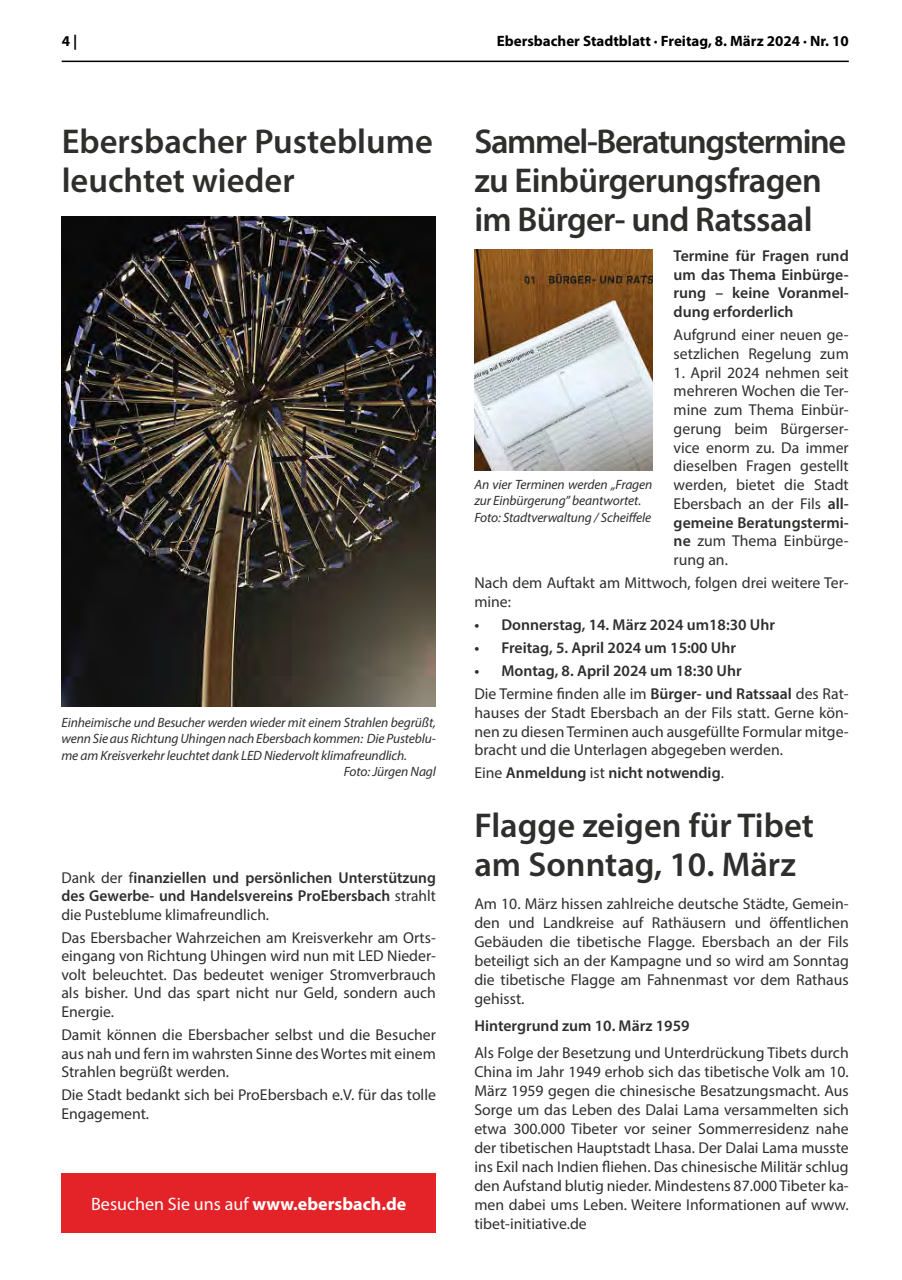
<style>
.page{position:relative;width:902px;height:1280px;background:#fff}
.page>*{position:absolute;margin:0;border:0;box-sizing:border-box;transform-origin:0 0}
.t1{font:600 34.5px/39px "Myriad Pro";letter-spacing:-.01em;color:#2e2e2d}
.t2{font:18px "Myriad Pro";color:#fff}
.t3{font:15.75px/18.8px "Myriad Pro";color:#2e2e2d;text-align:justify}
.t4{font:600 15.75px/18.8px "Myriad Pro";color:#2e2e2d;text-align:justify}
.t5{font:700 15px "Myriad Pro";color:#000}
.t6{font:italic 13.5px/16.5px "Myriad Pro";letter-spacing:-.01em;color:#2e2e2d}
.s1{font-weight:400}
.s2{font-weight:700}
.s3{font-weight:600}
</style>
<div class="page">
<hr style="left:62px;top:61px;width:786px;height:1px;background:#000">
<img style="left:62px;top:216px;width:374px;height:491px">
<img style="left:474px;top:249px;width:178px;height:221px">
<div style="left:62px;top:1174px;width:374px;height:59px;background:#e42329"></div>
<p class="t5" style="left:62px;top:31px;width:17px">4 |</p>
<p class="t5" style="left:496px;top:31px;width:353px">Ebersbacher Stadtblatt · Freitag, 8. März 2024 · Nr. 10</p>
<h1 class="t1" style="left:62px;top:121px;width:372px">Ebersbacher Pusteblume leuchtet wieder</h1>
<p class="t6" style="left:62px;top:714px;width:376px">Einheimische und Besucher werden wieder mit einem Strahlen begrüßt,</p>
<p class="t6" style="left:62px;top:730px;width:376px">wenn Sie aus Richtung Uhingen nach Ebersbach kommen: Die Pusteblu-</p>
<p class="t6" style="left:62px;top:747px;width:347px">me am Kreisverkehr leuchtet dank LED Niedervolt klimafreundlich.</p>
<p class="t6" style="left:344px;top:763px;width:94px">Foto: Jürgen Nagl</p>
<p class="t4" style="left:61px;top:868px;width:376px"><span class="s1">Dank der f</span>inanziellen und persönlichen Unterstützung des Gewerbe- und Handelsverein<span class="s2">s</span> ProEbersbach <span class="s1">strahlt die Pusteblume klimafreundlich.</span></p>
<p class="t3" style="left:61px;top:928px;width:376px">Das Ebersbacher Wahrzeichen am Kreisverkehr am Orts&shy;eingang von Richtung Uhingen wird nun mit LED Nieder&shy;volt beleuchtet. Das bedeutet weniger Stromverbrauch als bisher. Und das spart nicht nur Geld, sondern auch Energie.</p>
<p class="t3" style="left:61px;top:1025px;width:376px">Damit können die Ebersbacher selbst und die Besucher aus nah und fern im wahrsten Sinne des Wortes mit einem Strahlen begrüßt werden.</p>
<p class="t3" style="left:61px;top:1085px;width:376px">Die Stadt bedankt sich bei ProEbersbach e.V. für das tolle<br>Engagement.</p>
<p class="t2" style="left:91px;top:1193px;width:317px">Besuchen Sie uns auf <span class="s2">www.ebersbach.de</span></p>
<h1 class="t1" style="left:474px;top:121px;width:373px">Sammel-Beratungstermine zu Einbürgerungsfragen im Bürger- und Ratssaal</h1>
<p class="t4" style="left:673px;top:246px;width:177px">Termine für Fragen rund um das Thema Einbürge&shy;rung – keine Voranmel&shy;dung erforderlich</p>
<p class="t3" style="left:673px;top:325px;width:177px">Aufgrund einer neuen ge&shy;setzlichen Regelung zum</p>
<p class="t3" style="left:673px;top:363px;width:177px">1. April 2024 nehmen seit mehreren Wochen die Ter&shy;mine zum Thema Einbür&shy;gerung beim Bürgerser&shy;vice enorm zu. Da immer dieselben Fragen gestellt werden, bietet die Stadt Ebersbach an der Fils <span class="s3">all&shy;gemeine Beratungstermi&shy;ne</span> zum Thema Einbürge&shy;rung an.</p>
<p class="t3" style="left:474px;top:573px;width:376px">Nach dem Auftakt am Mittwoch, folgen drei weitere Ter&shy;mine:</p>
<p class="t4" style="left:474px;top:615px;width:302px">• Donnerstag, 14. März 2024 um18:30 Uhr</p>
<p class="t4" style="left:474px;top:638px;width:263px">• Freitag, 5. April 2024 um 15:00 Uhr</p>
<p class="t4" style="left:474px;top:659px;width:376px;line-height:23px">• Montag, 8. April 2024 um 18:30 Uhr<br><span class="s1">Die Termine finden alle im</span> Bürger- und Ratssaal <span class="s1">des Rat-</span></p>
<p class="t3" style="left:474px;top:703px;width:376px">hauses der Stadt Ebersbach an der Fils statt. Gerne kön&shy;nen zu diesen Terminen auch ausgefüllte Formular mitge&shy;bracht und die Unterlagen abgegeben werden.</p>
<p class="t4" style="left:474px;top:763px;width:251px"><span class="s1">Eine</span> Anmeldung <span class="s1">ist</span> nicht notwendig<span class="s1">.</span></p>
<p class="t6" style="left:474px;top:475px;width:179px">An vier Terminen werden „Fragen zur Einbürgerung” beantwortet.<br>Foto: Stadtverwaltung / Scheiffele</p>
<h1 class="t1" style="left:474px;top:805px;width:341px">Flagge zeigen für Tibet am Sonntag, 10. März</h1>
<p class="t3" style="left:474px;top:894px;width:376px">Am 10. März hissen zahlreiche deutsche Städte, Gemein&shy;den und Landkreise auf Rathäusern und öffentlichen Gebäuden die tibetische Flagge. Ebersbach an der Fils beteiligt sich an der Kampagne und so wird am Sonntag die tibetische Flagge am Fahnenmast vor dem Rathaus gehisst.</p>
<p class="t4" style="left:474px;top:1016px;width:217px">Hintergrund zum 10. März 1959</p>
<p class="t3" style="left:474px;top:1043px;width:376px">Als Folge der Besetzung und Unterdrückung Tibets durch China im Jahr 1949 erhob sich das tibetische Volk am 10.<br>März 1959 gegen die chinesische Besatzungsmacht. Aus Sorge um das Leben des Dalai Lama versammelten sich etwa 300.000 Tibeter vor seiner Sommerresidenz nahe der tibetischen Hauptstadt Lhasa. Der Dalai Lama musste ins Exil nach Indien fliehen. Das chinesische Militär schlug den Aufstand blutig nieder. Mindestens 87.000 Tibeter ka&shy;men dabei ums Leben. Weitere Informationen auf www. tibet-initiative.de</p>
</div>
